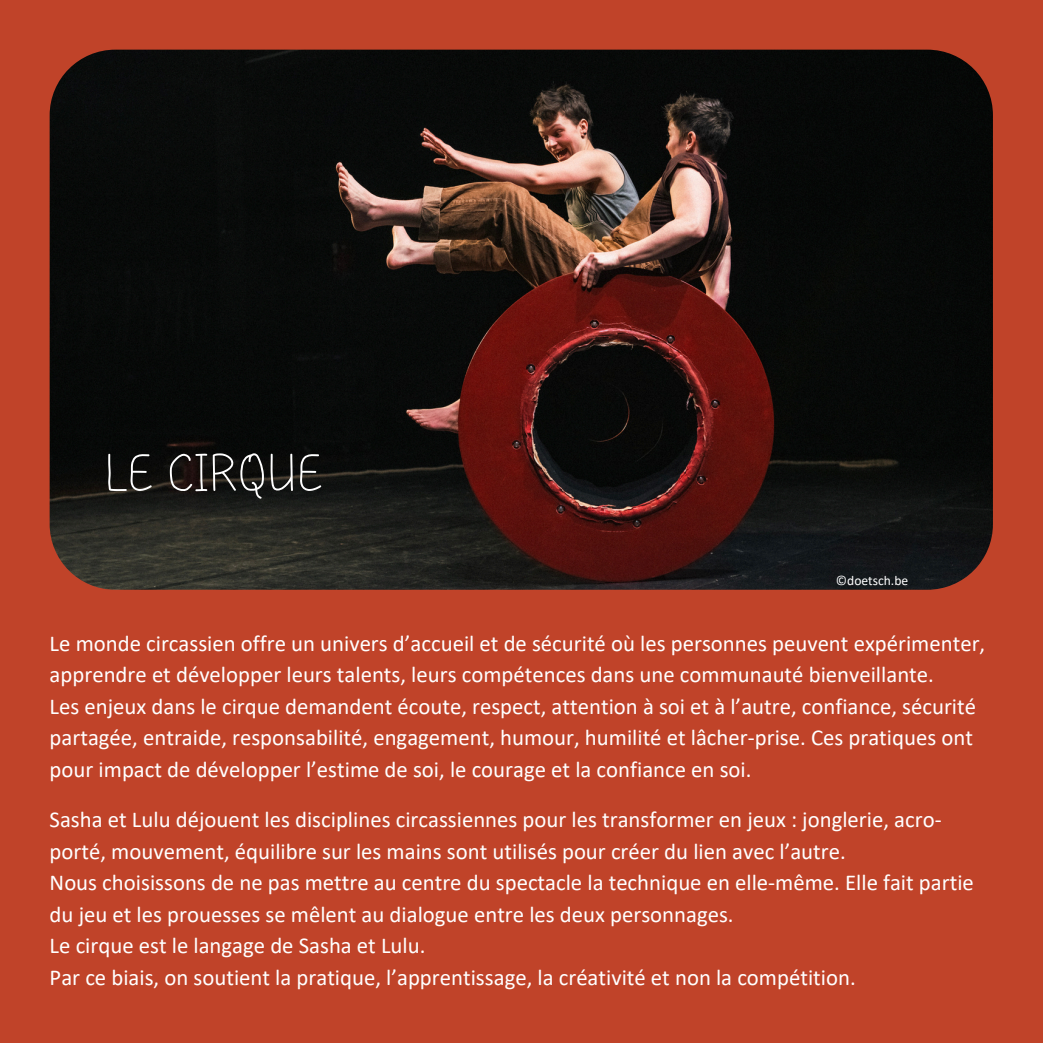
<style>
.page{position:relative;width:1043px;height:1043px;background:#fff}
.page>*{position:absolute;margin:0;border:0;box-sizing:border-box;transform-origin:0 0}
.t1{font:52.5px "Iniya Display";color:#fff}
.t2{font:22.75px/31.5px "Calibri";color:#fff}
.t3{font:13.65px "Calibri";color:#fff}
</style>
<div class="page">
<div style="left:0;top:0;width:1042px;height:1042px;background:#c04329"></div>
<img style="left:50px;top:50px;width:942px;height:539px;border-radius:66px">
<h1 class="t1" style="left:104px;top:450px;width:220px">LE CIRQUE</h1>
<p class="t3" style="left:835px;top:574px;width:74px">©doetsch.be</p>
<p class="t2" style="left:50px;top:629px;width:936px">Le monde circassien offre un univers d’accueil et de sécurité où les personnes peuvent expérimenter, apprendre et développer leurs talents, leurs compétences dans une communauté bienveillante.<br>Les enjeux dans le cirque demandent écoute, respect, attention à soi et à l’autre, confiance, sécurité partagée, entraide, responsabilité, engagement, humour, humilité et lâcher-prise. Ces pratiques ont pour impact de développer l’estime de soi, le courage et la confiance en soi.</p>
<p class="t2" style="left:50px;top:805px;width:925px">Sasha et Lulu déjouent les disciplines circassiennes pour les transformer en jeux : jonglerie, acro&shy;porté, mouvement, équilibre sur les mains sont utilisés pour créer du lien avec l’autre.<br>Nous choisissons de ne pas mettre au centre du spectacle la technique en elle-même. Elle fait partie du jeu et les prouesses se mêlent au dialogue entre les deux personnages.<br>Le cirque est le langage de Sasha et Lulu.<br>Par ce biais, on soutient la pratique, l’apprentissage, la créativité et non la compétition.</p>
</div>
